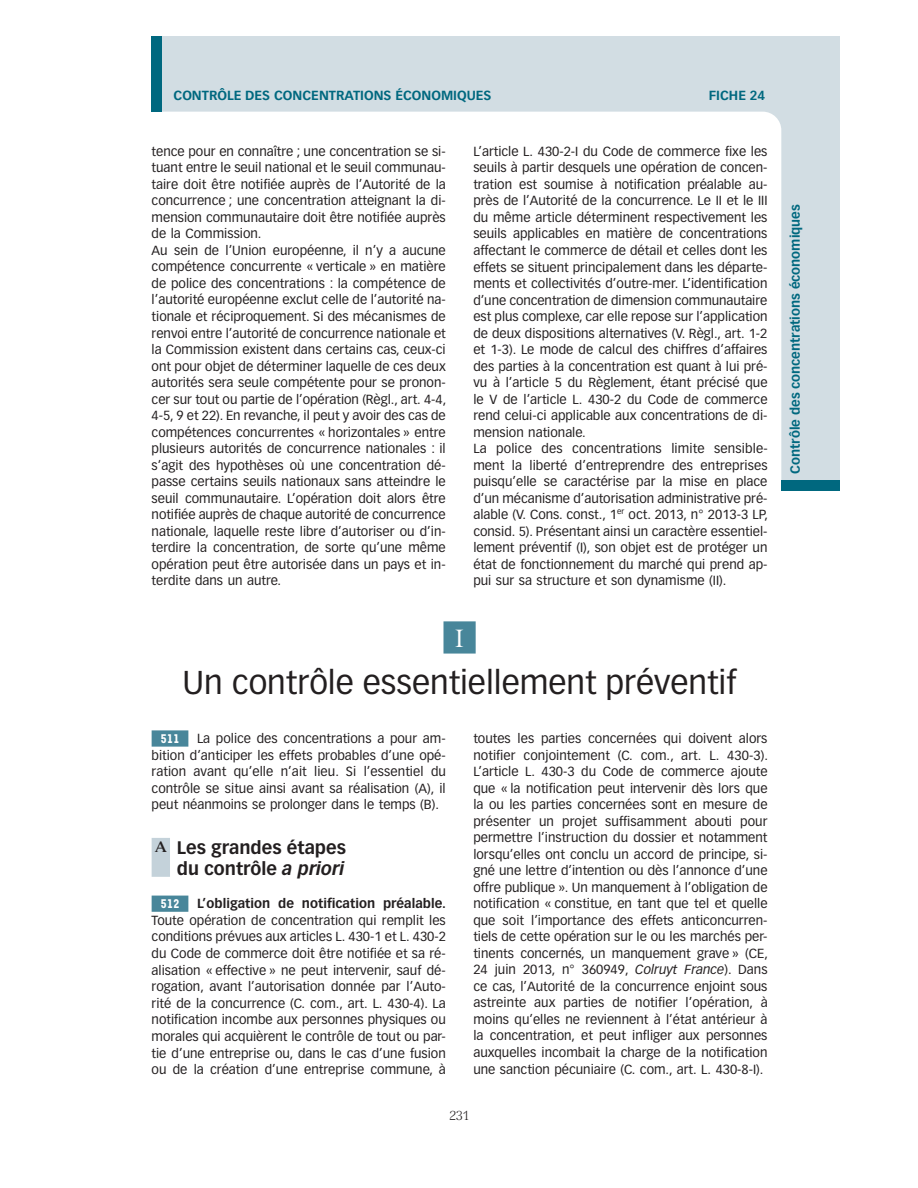
<style>
.page{position:relative;width:918px;height:1188px;background:#fff}
.page>*{position:absolute;margin:0;border:0;box-sizing:border-box;transform-origin:0 0}
.t1{font:32.4px "Vectora LT Std";color:#231f20}
.t2{font:24.3px "Versailles LT Std";color:#fff}
.t3{font:700 17.85px/21.5px "Vectora LT Std";color:#231f20;text-align:right}
.t4{font:12.9px/16.5px "Vectora LT Std";color:#231f20;text-align:justify}
.t5{font:700 12.9px "Vectora LT Std";color:#00687f}
.t6{font:300 12.9px "Versailles LT Std";color:#231f20}
.s1{font-family:"Tarzana Narrow";font-weight:700;font-size:14.55px;color:#fff}
.s2{font-family:"Versailles LT Std";font-size:14.55px}
.s3{font-style:italic}
.s4{font-weight:700}
</style>
<div class="page">
<svg style="left:162px;top:37px;width:677px;height:443px"></svg>
<div style="left:152px;top:37px;width:10px;height:75px;background:#00687f"></div>
<div style="left:781px;top:480px;width:58px;height:11px;background:#00687f"></div>
<div style="left:443px;top:621px;width:33px;height:33px;background:#48869a"></div>
<div style="left:152px;top:730px;width:36px;height:17px;background:#48869a"></div>
<div style="left:152px;top:838px;width:18px;height:39px;background:#c4d2da"></div>
<div style="left:152px;top:896px;width:36px;height:16px;background:#48869a"></div>
<p class="t5" style="left:173px;top:88px;width:319px">CONTRÔLE DES CONCENTRATIONS ÉCONOMIQUES</p>
<p class="t5" style="left:709px;top:88px;width:58px">FICHE 24</p>
<p class="t4" style="left:152px;top:143px;width:296px;text-align:left">tence pour en connaître ; une concentration se si&shy;tuant entre le seuil national et le seuil communau&shy;taire doit être notifiée auprès de l’Autorité de la concurrence ; une concentration atteignant la di&shy;mension communautaire doit être notifiée auprès de la Commission.<br>Au sein de l’Union européenne, il n’y a aucune compétence concurrente « verticale » en matière de police des concentrations : la compétence de l’autorité européenne exclut celle de l’autorité na&shy;tionale et réciproquement. Si des mécanismes de renvoi entre l’autorité de concurrence nationale et la Commission existent dans certains cas, ceux- ci ont pour objet de déterminer laquelle de ces deux autorités sera seule compétente pour se pronon&shy;cer sur tout ou partie de l’opération (Règl., art. 4-4, 4-5, 9 et 22). En revanche, il peut y avoir des cas de compétences concurrentes « horizontales » entre plusieurs autorités de concurrence nationales : il s’agit des hypothèses où une concentration dé&shy;passe certains seuils nationaux sans atteindre le seuil communautaire. L’opération doit alors être notifiée auprès de chaque autorité de concurrence nationale, laquelle reste libre d’autoriser ou d’in&shy;terdire la concentration, de sorte qu’une même opération peut être autorisée dans un pays et in&shy;terdite dans un autre.</p>
<p class="t4" style="left:473px;top:143px;width:296px;text-align:left">L’article L. 430-2- I du Code de commerce fixe les seuils à partir desquels une opération de concen&shy;tration est soumise à notification préalable au&shy;près de l’Autorité de la concurrence. Le II et le III du même article déterminent respectivement les seuils applicables en matière de concentrations affectant le commerce de détail et celles dont les effets se situent principalement dans les départe&shy;ments et collectivités d’outre- mer. L’identification d’une concentration de dimension communautaire est plus complexe, car elle repose sur l’application de deux dispositions alternatives (V. Règl., art. 1-2 et 1-3). Le mode de calcul des chiffres d’affaires des parties à la concentration est quant à lui pré&shy;vu à l’article 5 du Règlement, étant précisé que le V de l’article L. 430-2 du Code de commerce rend celui- ci applicable aux concentrations de di&shy;mension nationale.<br>La police des concentrations limite sensible&shy;ment la liberté d’entreprendre des entreprises puisqu’elle se caractérise par la mise en place d’un mécanisme d’autorisation administrative pré&shy;alable (V. Cons. const., 1<sup>er</sup> oct. 2013, n° 2013-3 LP, consid. 5). Présentant ainsi un caractère essentiel&shy;lement préventif (I), son objet est de protéger un état de fonctionnement du marché qui prend ap&shy;pui sur sa structure et son dynamisme (II).</p>
<h2 class="t2" style="left:455px;top:624px;width:10px">I</h2>
<h1 class="t1" style="left:183px;top:665px;width:556px">Un contrôle essentiellement préventif</h1>
<p class="t4" style="left:152px;top:730px;width:296px;text-indent:9px"><span class="s1">511</span> La police des concentrations a pour am&shy;bition d’anticiper les effets probables d’une opé&shy;ration avant qu’elle n’ait lieu. Si l’essentiel du contrôle se situe ainsi avant sa réalisation (A), il peut néanmoins se prolonger dans le temps (B).</p>
<h3 class="t3" style="left:155px;top:837px;width:193px"><span class="s2">A</span> Les grandes étapes du contrôle <span class="s3">a priori</span></h3>
<p class="t4" style="left:152px;top:895px;width:296px;text-indent:9px"><span class="s1">512</span> <span class="s4">L’obligation de notification préalable.<br></span>Toute opération de concentration qui remplit les conditions prévues aux articles L. 430-1 et L. 430-2 du Code de commerce doit être notifiée et sa ré&shy;alisation « effective » ne peut intervenir, sauf dé&shy;rogation, avant l’autorisation donnée par l’Auto&shy;rité de la concurrence (C. com., art. L. 430-4). La notification incombe aux personnes physiques ou morales qui acquièrent le contrôle de tout ou par&shy;tie d’une entreprise ou, dans le cas d’une fusion ou de la création d’une entreprise commune, à</p>
<p class="t4" style="left:473px;top:730px;width:296px">toutes les parties concernées qui doivent alors notifier conjointement (C. com., art. L. 430-3).<br>L’article L. 430-3 du Code de commerce ajoute que « la notification peut intervenir dès lors que la ou les parties concernées sont en mesure de présenter un projet suffisamment abouti pour permettre l’instruction du dossier et notamment lorsqu’elles ont conclu un accord de principe, si&shy;gné une lettre d’intention ou dès l’annonce d’une offre publique ». Un manquement à l’obligation de notification « constitue, en tant que tel et quelle que soit l’importance des effets anticoncurren&shy;tiels de cette opération sur le ou les marchés per&shy;tinents concernés, un manquement grave » (CE, 24 juin 2013, n° 360949, <span class="s3">Colruyt France</span>). Dans ce cas, l’Autorité de la concurrence enjoint sous astreinte aux parties de notifier l’opération, à moins qu’elles ne reviennent à l’état antérieur à la concentration, et peut infliger aux personnes auxquelles incombait la charge de la notification une sanction pécuniaire (C. com., art. L. 430-8- I).</p>
<p class="t6" style="left:449px;top:1108px;width:22px">231</p>
<p class="t5" style="left:788px;top:474px;width:271px;rotate:-90deg">Contrôle des concentrations économiques</p>
</div>
